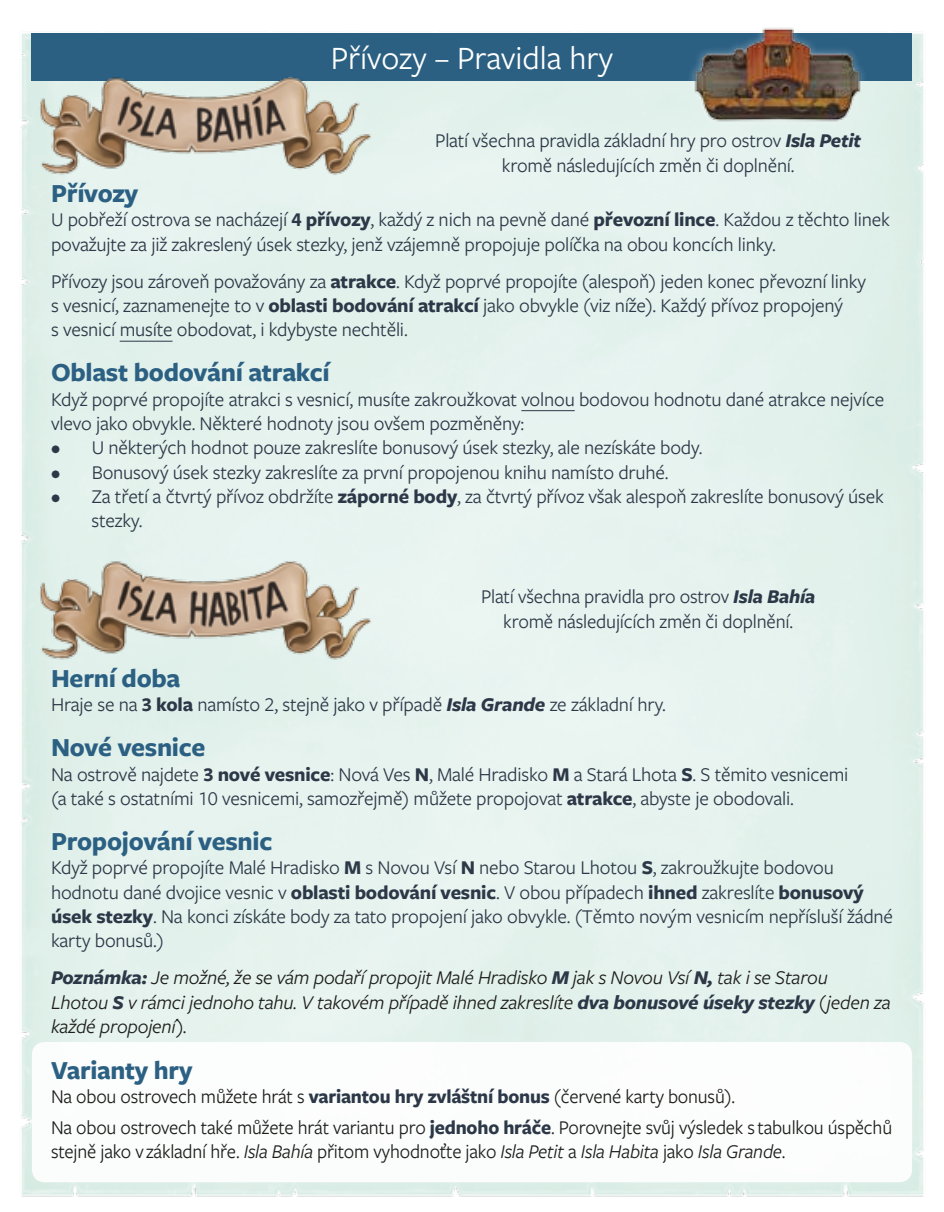
<style>
.page{position:relative;width:944px;height:1212px;background:#fff}
.page>*{position:absolute;margin:0;border:0;box-sizing:border-box;transform-origin:0 0}
.t1{font:33.75px "Freight Sans LF Pro";color:#fff}
.t2{font:700 27px "Freight Sans LF Pro";letter-spacing:-.01em;color:#2c6083}
.t3{font:20.25px/24.3px "Freight Sans LF Pro";letter-spacing:-.01em;color:#2c3847}
.t4{font:20.25px/30.6px "Freight Sans LF Pro";letter-spacing:-.01em;color:#1d1d1b}
.t5{font:italic 20.25px/24.3px "Freight Sans LF Pro";letter-spacing:-.01em;color:#1d1d1b}
.s1{font-weight:700;font-style:italic}
.s2{font-weight:700}
.s3{font-weight:700;color:#2c3847}
.s4{font-style:italic}
</style>
<div class="page">
<div style="left:21px;top:33px;width:903px;height:1164px;background:#e5f2ee"></div>
<div style="left:32px;top:33px;width:880px;height:47px;background:#2c6083"></div>
<hr style="left:120px;top:341px;width:52px;height:1px;background:#2c3847">
<hr style="left:521px;top:410px;width:54px;height:1px;background:#2c3847">
<img style="left:687px;top:28px;width:180px;height:141px">
<img style="left:29px;top:63px;width:347px;height:128px">
<div style="left:32px;top:1042px;width:880px;height:140px;background:#fff;border-radius:13px"></div>
<img style="left:29px;top:548px;width:347px;height:127px">
<h1 class="t1" style="left:331px;top:40px;width:284px">Přívozy – Pravidla hry</h1>
<p class="t3" style="left:435px;top:129px;width:428px;text-align:center">Platí všechna pravidla základní hry pro ostrov <span class="s1">Isla Petit </span>kromě následujících změn či doplnění.</p>
<h2 class="t2" style="left:51px;top:177px;width:89px">Přívozy</h2>
<p class="t3" style="left:51px;top:208px;width:840px">U pobřeží ostrova se nacházejí <span class="s2">4 přívozy</span>, každý z nich na pevně dané <span class="s2">převozní lince</span>. Každou z těchto linek považujte za již zakreslený úsek stezky, jenž vzájemně propojuje políčka na obou koncích linky.</p>
<p class="t3" style="left:51px;top:269px;width:817px">Přívozy jsou zároveň považovány za <span class="s2">atrakce</span>. Když poprvé propojíte (alespoň) jeden konec převozní linky s vesnicí, zaznamenejte to v <span class="s2">oblasti bodování atrakcí</span> jako obvykle (viz níže). Každý přívoz propojený<br>s vesnicí musíte obodovat, i kdybyste nechtěli.</p>
<h2 class="t2" style="left:51px;top:357px;width:280px">Oblast bodování atrakcí</h2>
<p class="t3" style="left:51px;top:387px;width:835px">Když poprvé propojíte atrakci s vesnicí, musíte zakroužkovat volnou bodovou hodnotu dané atrakce nejvíce vlevo jako obvykle. Některé hodnoty jsou ovšem pozměněny:</p>
<p class="t3" style="left:51px;top:436px;width:653px">• U některých hodnot pouze zakreslíte bonusový úsek stezky, ale nezískáte body.</p>
<p class="t3" style="left:51px;top:460px;width:619px">• Bonusový úsek stezky zakreslíte za první propojenou knihu namísto druhé.</p>
<p class="t3" style="left:92px;top:485px;width:794px;text-indent:-40px">• Za třetí a čtvrtý přívoz obdržíte <span class="s2">záporné body</span>, za čtvrtý přívoz však alespoň zakreslíte bonusový úsek stezky.</p>
<p class="t3" style="left:481px;top:585px;width:336px;text-align:center">Platí všechna pravidla pro ostrov <span class="s1">Isla Bahía </span>kromě následujících změn či doplnění.</p>
<h2 class="t2" style="left:51px;top:662px;width:131px">Herní doba</h2>
<p class="t3" style="left:51px;top:693px;width:616px">Hraje se na <span class="s2">3 kola</span> namísto 2, stejně jako v případě <span class="s1">Isla Grande</span> ze základní hry.</p>
<h2 class="t2" style="left:51px;top:731px;width:156px">Nové vesnice</h2>
<p class="t3" style="left:51px;top:762px;width:799px">Na ostrově najdete <span class="s2">3 nové vesnice</span>: Nová Ves <span class="s2">N</span>, Malé Hradisko <span class="s2">M</span> a Stará Lhota <span class="s2">S</span>. S těmito vesnicemi (a také s ostatními 10 vesnicemi, samozřejmě) můžete propojovat <span class="s2">atrakce</span>, abyste je obodovali.</p>
<h2 class="t2" style="left:51px;top:825px;width:223px">Propojování vesnic</h2>
<p class="t3" style="left:51px;top:856px;width:844px">Když poprvé propojíte Malé Hradisko <span class="s2">M</span> s Novou Vsí <span class="s2">N</span> nebo Starou Lhotou <span class="s2">S</span>, zakroužkujte bodovou hodnotu dané dvojice vesnic v <span class="s2">oblasti bodování vesnic</span>. V obou případech <span class="s2">ihned</span> zakreslíte <span class="s2">bonusový úsek stezky</span>. Na konci získáte body za tato propojení jako obvykle. (Těmto novým vesnicím nepřísluší žádné karty bonusů.)</p>
<p class="t5" style="left:51px;top:966px;width:841px"><span class="s3">Poznámka:</span> Je možné, že se vám podaří propojit Malé Hradisko <span class="s3">M</span> jak s Novou Vsí <span class="s3">N,</span> tak i se Starou<br>Lhotou <span class="s3">S</span> v rámci jednoho tahu. V takovém případě ihned zakreslíte <span class="s3">dva bonusové úseky stezky</span> (jeden za každé propojení).</p>
<h2 class="t2" style="left:51px;top:1054px;width:143px">Varianty hry</h2>
<p class="t4" style="left:51px;top:1081px;width:843px">Na obou ostrovech můžete hrát s <span class="s3">variantou hry zvláštní bonus</span> (červené karty bonusů).<br>Na obou ostrovech také můžete hrát variantu pro <span class="s3">jednoho hráče</span>. Porovnejte svůj výsledek s tabulkou úspěchů</p>
<p class="t4" style="left:51px;top:1136px;width:736px">stejně jako v základní hře. <span class="s4">Isla Bahía</span> přitom vyhodnoťte jako <span class="s4">Isla Petit</span> a <span class="s4">Isla Habita</span> jako <span class="s4">Isla Grande</span>.</p>
</div>
